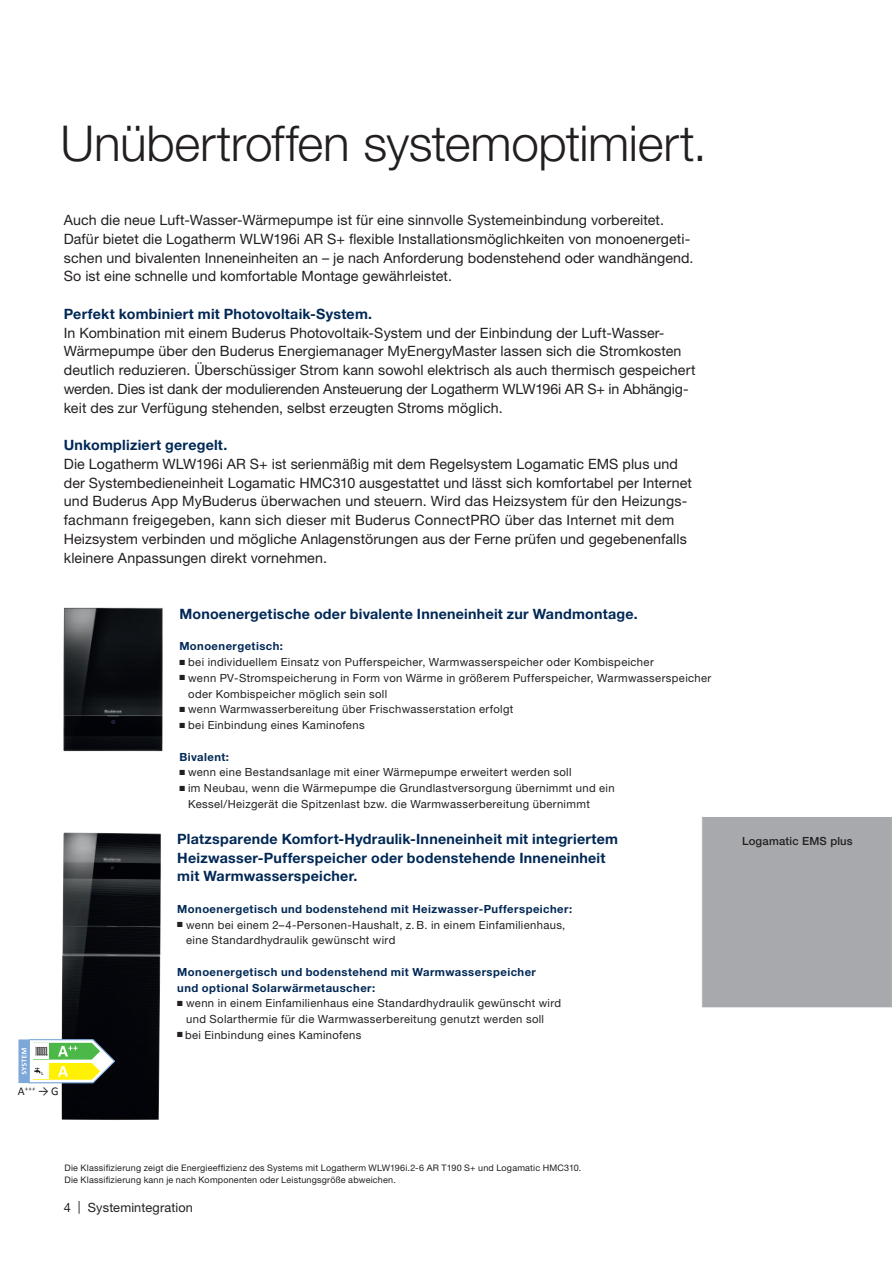
<style>
.page{position:relative;width:893px;height:1263px;background:#fff}
.page>*{position:absolute;margin:0;border:0;box-sizing:border-box;transform-origin:0 0}
.t1{font:300 49.5px "Helvetica Neue LT Pro";letter-spacing:-.01em;color:#231f20}
.t2{font:14.25px/18.8px "Helvetica Neue LT Pro";letter-spacing:.005em;color:#231f20}
.t3{font:700 14.25px/18.8px "Helvetica Neue LT Pro";letter-spacing:.015em;color:#002855}
.t4{font:12.75px "Helvetica Neue LT Pro";letter-spacing:.01em;color:#231f20}
.t5{font:11.85px "Calibri";color:#231f20}
.t6{font:11.25px/15.8px "Helvetica Neue LT Pro";letter-spacing:.03em;color:#231f20}
.t7{font:700 11.25px/15.8px "Helvetica Neue LT Pro";letter-spacing:.04em;color:#002855}
.t8{font:500 11.25px "Helvetica Neue LT Pro";letter-spacing:.02em;color:#231f20}
.t9{font:9px/12px "Helvetica Neue LT Pro";letter-spacing:.02em;color:#231f20}
</style>
<div class="page">
<img style="left:63px;top:608px;width:100px;height:143px">
<img style="left:62px;top:832px;width:99px;height:288px">
<svg style="left:18px;top:1039px;width:97px;height:44px"></svg>
<div style="left:702px;top:816px;width:191px;height:192px;background:#a8a9ad"></div>
<hr style="left:892px;top:611px;width:1px;height:652px;background:#fff">
<hr style="left:702px;top:816px;width:191px;height:1px;background:#fff">
<hr style="left:688px;top:1007px;width:205px;height:1px;background:#fff">
<h1 class="t1" style="left:61px;top:113px;width:648px">Unübertroffen systemoptimiert.</h1>
<p class="t2" style="left:64px;top:210px;width:631px">Auch die neue Luft-Wasser-Wärmepumpe ist für eine sinnvolle Systemeinbindung vorbereitet.<br>Dafür bietet die Logatherm WLW196i AR S+ flexible Installationsmöglichkeiten von monoenergeti&shy;schen und bivalenten Inneneinheiten an – je nach Anforderung bodenstehend oder wandhängend.<br>So ist eine schnelle und komfortable Montage gewährleistet.</p>
<p class="t3" style="left:64px;top:304px;width:310px">Perfekt kombiniert mit Photovoltaik-System.</p>
<p class="t2" style="left:64px;top:323px;width:633px">In Kombination mit einem Buderus Photovoltaik-System und der Einbindung der Luft-Wasser-Wärmepumpe über den Buderus Energiemanager MyEnergyMaster lassen sich die Stromkosten deutlich reduzieren. Überschüssiger Strom kann sowohl elektrisch als auch thermisch gespeichert werden. Dies ist dank der modulierenden Ansteuerung der Logatherm WLW196i AR S+ in Abhängig&shy;keit des zur Verfügung stehenden, selbst erzeugten Stroms möglich.</p>
<p class="t3" style="left:64px;top:435px;width:165px">Unkompliziert geregelt.</p>
<p class="t2" style="left:64px;top:454px;width:630px">Die Logatherm WLW196i AR S+ ist serienmäßig mit dem Regelsystem Logamatic EMS plus und der Systembedieneinheit Logamatic HMC310 ausgestattet und lässt sich komfortabel per Internet und Buderus App MyBuderus überwachen und steuern. Wird das Heizsystem für den Heizungs&shy;fachmann freigegeben, kann sich dieser mit Buderus ConnectPRO über das Internet mit dem Heizsystem verbinden und mögliche Anlagenstörungen aus der Ferne prüfen und gegebenenfalls kleinere Anpassungen direkt vornehmen.</p>
<p class="t5" style="left:18px;top:1083px;width:42px">A<sup>+++</sup> → G</p>
<p class="t3" style="left:179px;top:604px;width:460px">Monoenergetische oder bivalente Inneneinheit zur Wandmontage.</p>
<p class="t7" style="left:179px;top:638px;width:105px">Monoenergetisch:</p>
<p class="t6" style="left:179px;top:654px;width:476px">■ bei individuellem Einsatz von Pufferspeicher, Warmwasserspeicher oder Kombispeicher</p>
<p class="t6" style="left:188px;top:670px;width:525px;text-indent:-9px">■ wenn PV-Stromspeicherung in Form von Wärme in größerem Pufferspeicher, Warmwasserspeicher oder Kombispeicher möglich sein soll</p>
<p class="t6" style="left:179px;top:701px;width:336px">■ wenn Warmwasserbereitung über Frischwasserstation erfolgt</p>
<p class="t6" style="left:179px;top:717px;width:187px">■ bei Einbindung eines Kaminofens</p>
<p class="t7" style="left:179px;top:748px;width:51px">Bivalent:</p>
<p class="t6" style="left:179px;top:764px;width:394px">■ wenn eine Bestandsanlage mit einer Wärmepumpe erweitert werden soll</p>
<p class="t6" style="left:188px;top:780px;width:428px;text-indent:-9px">■ im Neubau, wenn die Wärmepumpe die Grundlastversorgung übernimmt und ein<br>Kessel/Heizgerät die Spitzenlast bzw. die Warmwasserbereitung übernimmt</p>
<p class="t3" style="left:177px;top:829px;width:442px">Platzsparende Komfort-Hydraulik-Inneneinheit mit integriertem<br>Heizwasser-Pufferspeicher oder bodenstehende Inneneinheit mit Warmwasserspeicher.</p>
<p class="t7" style="left:177px;top:901px;width:396px">Monoenergetisch und bodenstehend mit Heizwasser-Pufferspeicher:</p>
<p class="t6" style="left:186px;top:916px;width:381px;text-indent:-9px">■ wenn bei einem 2–4-Personen-Haushalt, z.B. in einem Einfamilienhaus, eine Standardhydraulik gewünscht wird</p>
<p class="t7" style="left:177px;top:964px;width:360px">Monoenergetisch und bodenstehend mit Warmwasserspeicher und optional Solarwärmetauscher:</p>
<p class="t6" style="left:186px;top:995px;width:376px;text-indent:-9px">■ wenn in einem Einfamilienhaus eine Standardhydraulik gewünscht wird und Solarthermie für die Warmwasserbereitung genutzt werden soll</p>
<p class="t6" style="left:177px;top:1027px;width:186px">■ bei Einbindung eines Kaminofens</p>
<p class="t9" style="left:65px;top:1161px;width:518px">Die Klassifizierung zeigt die Energieeffizienz des Systems mit Logatherm WLW196i.2-6 AR T190 S+ und Logamatic HMC310.<br>Die Klassifizierung kann je nach Komponenten oder Leistungsgröße abweichen.</p>
<p class="t4" style="left:64px;top:1199px;width:131px">4 | Systemintegration</p>
<p class="t8" style="left:742px;top:834px;width:112px">Logamatic EMS plus</p>
</div>
